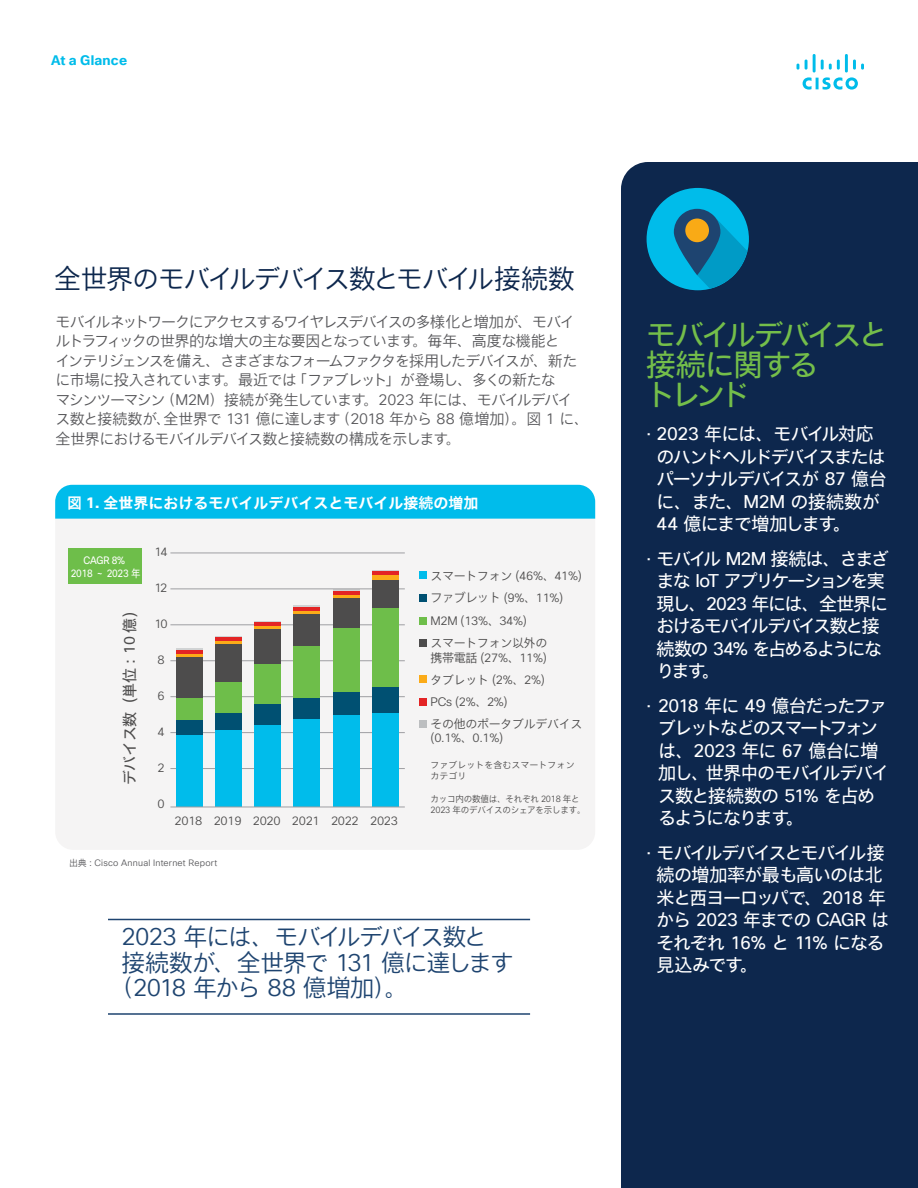
<style>
.page{position:relative;width:918px;height:1188px;background:#fff}
.page>*{position:absolute;margin:0;border:0;box-sizing:border-box;transform-origin:0 0}
.Paragraph_Style13{font:30px/30px "Cisco Sans JPN";letter-spacing:-.115em;color:#74be4a}
.Paragraph_Style13-2{font:27px "Cisco Sans JPN Light";letter-spacing:-.065em;color:#0d274d}
.Paragraph_Style20{font:24px "Cisco Sans JPN Light";letter-spacing:-.075em;color:#1e4470}
.Paragraph_Style20-2{font:24px "Cisco Sans JPN Light";letter-spacing:-.12em;color:#1e4470}
.Paragraph_Style17{font:18px/22.5px "Cisco Sans JPN";letter-spacing:-.09em;color:#fff}
.Paragraph_Style18{font:18px/22.5px "Cisco Sans JPN";letter-spacing:-.06em;color:#fff}
.Paragraph_Style16{font:18px/22.5px "Cisco Sans JPN";letter-spacing:-.105em;color:#fff}
.Paragraph_Style14{font:18px/22.5px "Cisco Sans JPN";letter-spacing:-.075em;color:#fff}
.Paragraph_Style19{font:15px/19.5px "Cisco Sans JPN Light";letter-spacing:-.075em;color:#58585b}
.t1{font:15px "Cisco Sans JPN Bold";color:#fff}
.t2{font:15px "Cisco Sans JPN";letter-spacing:-.03em;color:#4d4c4c}
.t3{font:700 13.5px "Cisco Sans TT";letter-spacing:.015em;color:#00bcea}
.t4{font:300 12px/22.6px "Cisco Sans";letter-spacing:-.03em;color:#4d4c4c}
.t5{font:12px/14.4px "Cisco Sans JPN Light";letter-spacing:-.03em;color:#4d4c4c}
.t6{font:10.5px/12.6px "Cisco Sans";letter-spacing:-.03em;color:#fff;text-align:center;scale:.9 1}
.t7{font:9px/10.8px "Cisco Sans JPN Light";letter-spacing:-.03em;color:#4d4c4c;scale:.95 1}
.Paragraph_Style1{font:9px "Cisco Sans TT Light";letter-spacing:.025em;color:#58585b}
.t8{font:9px/10.8px "Cisco Sans JPN Light";color:#4d4c4c}
.s1{font-family:"Cisco Sans TT Light"}
.s2{font-family:"Cisco Sans TT";font-weight:700}
.s3{font-family:"Cisco Sans JPN"}
.s4{font-family:"Cisco Sans"}
.s5{font-family:"Cisco Sans JPN Light"}
.s6{font-family:"Cisco Sans";font-weight:300}
.s7{font-family:"Koz Go Pr 6 N";font-weight:400}
.s8{font-family:"Cisco Sans JPN Light";font-weight:400}
.s9{font-family:"Cisco Sans TT"}
</style>
<div class="page">
<div style="left:621px;top:162px;width:297px;height:1026px;background:#0d274d"></div>
<svg style="left:647px;top:188px;width:102px;height:102px;background:#1184a8"></svg>
<div style="left:56px;top:519px;width:539px;height:330px;background:#f5f4f4"></div>
<div style="left:55px;top:485px;width:540px;height:34px;background:#00bceb"></div>
<hr style="left:215px;top:636px;width:27px;height:4px;background:#d1d3d4">
<hr style="left:255px;top:621px;width:26px;height:3px;background:#d1d3d4">
<hr style="left:294px;top:606px;width:26px;height:3px;background:#d1d3d4">
<hr style="left:333px;top:590px;width:26px;height:3px;background:#d1d3d4">
<hr style="left:372px;top:570px;width:27px;height:3px;background:#d1d3d4">
<hr style="left:170px;top:768px;width:235px;height:1px;background:#9e9ea2">
<hr style="left:170px;top:732px;width:235px;height:1px;background:#9e9ea2">
<hr style="left:170px;top:696px;width:235px;height:1px;background:#9e9ea2">
<hr style="left:170px;top:660px;width:235px;height:1px;background:#9e9ea2">
<hr style="left:170px;top:625px;width:235px;height:1px;background:#9e9ea2">
<hr style="left:170px;top:589px;width:235px;height:1px;background:#9e9ea2">
<hr style="left:170px;top:553px;width:235px;height:1px;background:#9e9ea2">
<div style="left:68px;top:548px;width:73px;height:36px;background:#6ebe4a"></div>
<hr style="left:176px;top:649px;width:26px;height:3px;background:#d1d3d4">
<div style="left:176px;top:734px;width:26px;height:73px;background:#00bceb"></div>
<div style="left:176px;top:720px;width:26px;height:14px;background:#005072"></div>
<div style="left:176px;top:698px;width:26px;height:22px;background:#6ebe4a"></div>
<div style="left:176px;top:656px;width:26px;height:42px;background:#4d4c4c"></div>
<svg style="left:176px;top:653px;width:26px;height:4px"></svg>
<hr style="left:176px;top:650px;width:26px;height:3px;background:#e32425">
<div style="left:215px;top:729px;width:27px;height:78px;background:#00bceb"></div>
<div style="left:215px;top:712px;width:27px;height:17px;background:#005072"></div>
<div style="left:215px;top:681px;width:27px;height:31px;background:#6ebe4a"></div>
<div style="left:215px;top:644px;width:27px;height:38px;background:#4d4c4c"></div>
<hr style="left:215px;top:641px;width:27px;height:3px;background:#fbab18">
<hr style="left:215px;top:637px;width:27px;height:4px;background:#e32425">
<div style="left:255px;top:725px;width:26px;height:82px;background:#00bceb"></div>
<div style="left:255px;top:704px;width:26px;height:21px;background:#005072"></div>
<div style="left:255px;top:664px;width:26px;height:40px;background:#6ebe4a"></div>
<div style="left:255px;top:629px;width:26px;height:35px;background:#4d4c4c"></div>
<hr style="left:255px;top:625px;width:26px;height:4px;background:#fbab18">
<hr style="left:255px;top:622px;width:26px;height:4px;background:#e32425">
<div style="left:294px;top:719px;width:26px;height:88px;background:#00bceb"></div>
<div style="left:294px;top:698px;width:26px;height:21px;background:#005072"></div>
<div style="left:294px;top:646px;width:26px;height:52px;background:#6ebe4a"></div>
<div style="left:294px;top:614px;width:26px;height:32px;background:#4d4c4c"></div>
<svg style="left:294px;top:610px;width:26px;height:4px"></svg>
<hr style="left:294px;top:607px;width:26px;height:3px;background:#e32425">
<div style="left:333px;top:714px;width:26px;height:93px;background:#00bceb"></div>
<div style="left:333px;top:692px;width:26px;height:23px;background:#005072"></div>
<div style="left:333px;top:628px;width:26px;height:64px;background:#6ebe4a"></div>
<div style="left:333px;top:597px;width:26px;height:31px;background:#4d4c4c"></div>
<svg style="left:333px;top:594px;width:26px;height:4px"></svg>
<hr style="left:333px;top:591px;width:26px;height:3px;background:#e32425">
<div style="left:372px;top:713px;width:27px;height:94px;background:#00bceb"></div>
<div style="left:372px;top:687px;width:27px;height:26px;background:#005072"></div>
<div style="left:372px;top:607px;width:27px;height:80px;background:#6ebe4a"></div>
<div style="left:372px;top:580px;width:27px;height:28px;background:#4d4c4c"></div>
<div style="left:372px;top:575px;width:27px;height:5px;background:#fbab18"></div>
<hr style="left:372px;top:571px;width:27px;height:4px;background:#e32425">
<hr style="left:170px;top:807px;width:235px;height:1px;background:#9e9ea2">
<div style="left:419px;top:571px;width:8px;height:8px;background:#00bceb"></div>
<div style="left:419px;top:594px;width:8px;height:8px;background:#005072"></div>
<div style="left:419px;top:617px;width:8px;height:8px;background:#6ebe4a"></div>
<div style="left:419px;top:639px;width:8px;height:8px;background:#4d4c4c"></div>
<div style="left:419px;top:675px;width:8px;height:8px;background:#fbab18"></div>
<div style="left:419px;top:698px;width:8px;height:8px;background:#e32425"></div>
<div style="left:419px;top:720px;width:8px;height:8px;background:#bcbec0"></div>
<svg style="left:797px;top:54px;width:67px;height:36px"></svg>
<hr style="left:108px;top:919px;width:422px;height:1px;background:#1e4470">
<hr style="left:108px;top:1013px;width:422px;height:2px;background:#1e4470">
<p class="t3" style="left:51px;top:52px;width:78px">At a Glance</p>
<p class="Paragraph_Style13-2" style="left:54px;top:262px;width:522px">全世界のモバイルデバイス数とモバイル接続数</p>
<p class="Paragraph_Style19" style="left:56px;top:313px;width:535px">モバイルネットワークにアクセスするワイヤレスデバイスの多様化と増加が、モバイルトラフィックの世界的な増大の主な要因となっています。毎年、高度な機能と<br>インテリジェンスを備え、さまざまなフォームファクタを採用したデバイスが、新たに市場に投入されています。最近では「ファブレット」が登場し、多くの新たな<br>マシンツーマシン（<span class="s1">M2M</span>）接続が発生しています。<span class="s1">2023</span> 年には、モバイルデバイス数と接続数が、全世界で <span class="s1">131</span> 億に達します（<span class="s1">2018</span> 年から <span class="s1">88</span> 億増加）。図 <span class="s1">1</span> に、全世界におけるモバイルデバイス数と接続数の構成を示します。</p>
<p class="t1" style="left:67px;top:492px;width:413px">図 <span class="s2">1.</span> 全世界におけるモバイルデバイスとモバイル接続の増加</p>
<p class="t6" style="left:71px;top:554px;width:79px">CAGR 8%<br>2018 <span class="s3">～</span> 2023 <span class="s3">年</span></p>
<p class="t2" style="left:119px;top:785px;width:184px;rotate:-90deg">デバイス数（単位：<span class="s4">10</span> 億）</p>
<p class="t4" style="left:155px;top:541px;width:15px">14</p>
<p class="t4" style="left:155px;top:577px;width:14px">12</p>
<p class="t4" style="left:154px;top:613px;width:15px">10</p>
<p class="t4" style="left:157px;top:649px;width:9px">8</p>
<p class="t4" style="left:157px;top:685px;width:9px">6</p>
<p class="t4" style="left:157px;top:721px;width:9px">4</p>
<p class="t4" style="left:157px;top:757px;width:9px">2</p>
<p class="t4" style="left:157px;top:793px;width:9px">0</p>
<p class="t4" style="left:175px;top:809px;width:225px">2018 2019 2020 2021 2022 2023</p>
<p class="Paragraph_Style1" style="left:69px;top:857px;width:150px"><span class="s5">出典：</span>Cisco Annual Internet Report</p>
<p class="t5" style="left:431px;top:569px;width:153px">スマートフォン <span class="s6">(46%</span>、<span class="s6">41%)</span></p>
<p class="t4" style="left:431px;top:587px;width:134px"><span class="s7">ファブレット</span> (9%<span class="s8">、</span>11%)<br>M2M (13%<span class="s8">、</span>34%)<br><span class="s8">スマートフォン以外の</span></p>
<p class="t4" style="left:431px;top:647px;width:118px;line-height:22.2px"><span class="s8">携帯電話</span> (27%<span class="s8">、</span>11%)<span class="s8">タブレット</span> (2%<span class="s8">、</span>2%)<br>PCs (2%<span class="s8">、</span>2%)</p>
<p class="t5" style="left:431px;top:717px;width:154px">その他のポータブルデバイス<span class="s6">(0.1%</span>、<span class="s6">0.1%)</span></p>
<p class="t8" style="left:431px;top:760px;width:146px">ファブレットを含むスマートフォンカテゴリ</p>
<p class="t7" style="left:431px;top:794px;width:165px">カッコ内の数値は、それぞれ <span class="s6">2018</span> 年と<br><span class="s6">2023</span> 年のデバイスのシェアを示します。</p>
<p class="Paragraph_Style20-2" style="left:122px;top:922px;width:368px"><span class="s1">2023</span> 年には、モバイルデバイス数と</p>
<p class="Paragraph_Style20" style="left:122px;top:947px;width:394px">接続数が、全世界で <span class="s1">131</span> 億に達します</p>
<p class="Paragraph_Style20" style="left:110px;top:973px;width:301px">（<span class="s1">2018</span> 年から <span class="s1">88</span> 億増加）。</p>
<p class="Paragraph_Style13" style="left:646px;top:320px;width:244px">モバイルデバイスと接続に関する<br>トレンド</p>
<p class="Paragraph_Style14" style="left:657px;top:423px;width:232px;text-indent:-10px"><span class="s9">· 2023</span> 年には、モバイル対応のハンドヘルドデバイスまたはパーソナルデバイスが <span class="s9">87</span> 億台に、また、<span class="s9">M2M</span> の接続数が<br><span class="s9">44</span> 億にまで増加します。</p>
<p class="Paragraph_Style16" style="left:657px;top:547px;width:234px;text-indent:-10px"><span class="s9">·</span> モバイル <span class="s9">M2M</span> 接続は、さまざまな <span class="s9">IoT</span> アプリケーションを実現し、<span class="s9">2023</span> 年には、全世界におけるモバイルデバイス数と接続数の <span class="s9">34%</span> を占めるようになります。</p>
<p class="Paragraph_Style17" style="left:658px;top:694px;width:233px;text-indent:-12px"><span class="s9">· 2018</span> 年に <span class="s9">49</span> 億台だったファブレットなどのスマートフォンは、<span class="s9">2023</span> 年に <span class="s9">67</span> 億台に増加し、世界中のモバイルデバイス数と接続数の <span class="s9">51%</span> を占めるようになります。</p>
<p class="Paragraph_Style18" style="left:657px;top:841px;width:234px;text-indent:-10px"><span class="s9">·</span> モバイルデバイスとモバイル接続の増加率が最も高いのは北米と西ヨーロッパで、<span class="s9">2018</span> 年から <span class="s9">2023</span> 年までの <span class="s9">CAGR</span> はそれぞれ <span class="s9">16%</span> と <span class="s9">11%</span> になる見込みです。</p>
</div>
